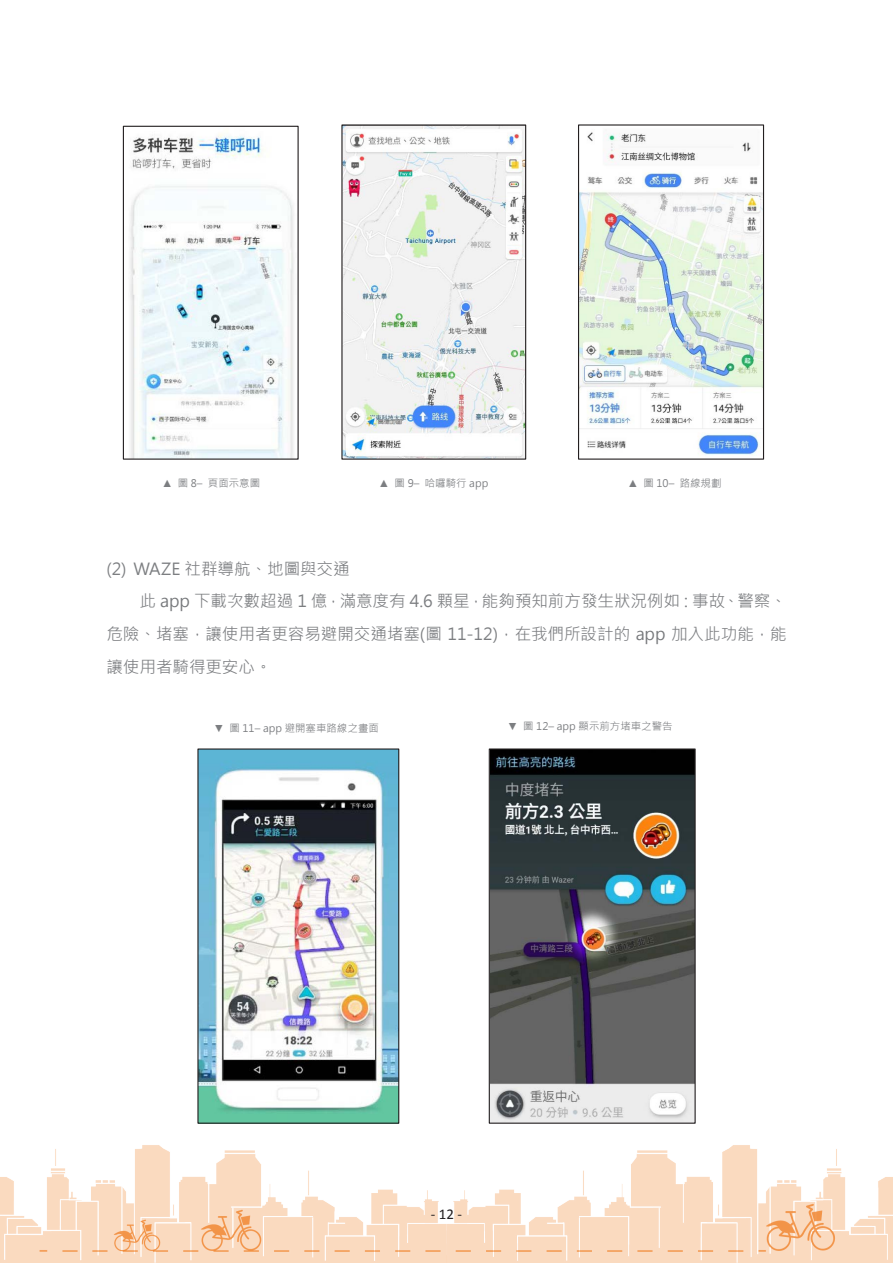
<style>
.page{position:relative;width:893px;height:1263px;background:#fff}
.page>*{position:absolute;margin:0;border:0;box-sizing:border-box;transform-origin:0 0}
.t1{font:16.5px "Microsoft Jheng Hei";color:#7c7e81}
.t2{font:15px "Calibri";color:#231f20}
.t3{font:10.5px "Microsoft Jheng Hei";color:#7c7e81}
.s1{color:#76787b}
</style>
<div class="page">
<img style="left:0;top:125px;width:893px;height:1138px">
<div style="left:106px;top:526px;width:42px;height:15px;background:#fff"></div>
<div style="left:133px;top:555px;width:216px;height:27px;background:#fff"></div>
<div style="left:139px;top:588px;width:21px;height:27px;background:#fff"></div>
<div style="left:194px;top:588px;width:593px;height:27px;background:#fff"></div>
<div style="left:106px;top:621px;width:530px;height:27px;background:#fff"></div>
<div style="left:671px;top:621px;width:116px;height:27px;background:#fff"></div>
<div style="left:106px;top:653px;width:165px;height:27px;background:#fff"></div>
<div style="left:214px;top:687px;width:36px;height:22px;background:#fff"></div>
<img style="left:125px;top:128px;width:172px;height:330px">
<div style="left:123px;top:126px;width:176px;height:334px;border:1px solid #231f20"></div>
<img style="left:343px;top:126px;width:181px;height:332px">
<div style="left:341px;top:124px;width:185px;height:336px;border:1px solid #231f20"></div>
<img style="left:580px;top:126px;width:182px;height:332px">
<div style="left:578px;top:124px;width:186px;height:336px;border:1px solid #231f20"></div>
<div style="left:123px;top:464px;width:177px;height:35px;background:#fff"></div>
<div style="left:345px;top:464px;width:177px;height:35px;background:#fff"></div>
<div style="left:586px;top:464px;width:177px;height:35px;background:#fff"></div>
<img style="left:199px;top:750px;width:198px;height:372px">
<div style="left:197px;top:748px;width:202px;height:376px;border:1px solid #231f20"></div>
<img style="left:491px;top:750px;width:203px;height:372px">
<div style="left:489px;top:748px;width:207px;height:376px;border:1px solid #231f20"></div>
<div style="left:202px;top:708px;width:197px;height:35px;background:#fff"></div>
<div style="left:496px;top:707px;width:196px;height:35px;background:#fff"></div>
<p class="t3" style="left:162px;top:476px;width:100px">▲ 圖 8– 頁面示意圖</p>
<p class="t3" style="left:379px;top:476px;width:111px">▲ 圖 9– 哈囉騎行 app</p>
<p class="t3" style="left:628px;top:476px;width:95px">▲ 圖 10– 路線規劃</p>
<p class="t1" style="left:106px;top:558px;width:245px">(2) WAZE 社群導航、地圖與交通</p>
<p class="t1" style="left:139px;top:591px;width:649px">此 <span class="s1">app</span> 下載次數超過 1 億，滿意度有 4.6 顆星，能夠預知前方發生狀況例如：事故、警察、</p>
<p class="t1" style="left:106px;top:624px;width:682px">危險、堵塞，讓使用者更容易避開交通堵塞(圖 11-12)，在我們所設計的 <span class="s1">app</span> 加入此功能，能</p>
<p class="t1" style="left:106px;top:657px;width:167px">讓使用者騎得更安心。</p>
<p class="t3" style="left:214px;top:721px;width:167px">▼ 圖 11– app 避開塞車路線之畫面</p>
<p class="t3" style="left:507px;top:720px;width:167px">▼ 圖 12– app 顯示前方堵車之警告</p>
<p class="t2" style="left:431px;top:1204px;width:33px">- 12 -</p>
</div>
